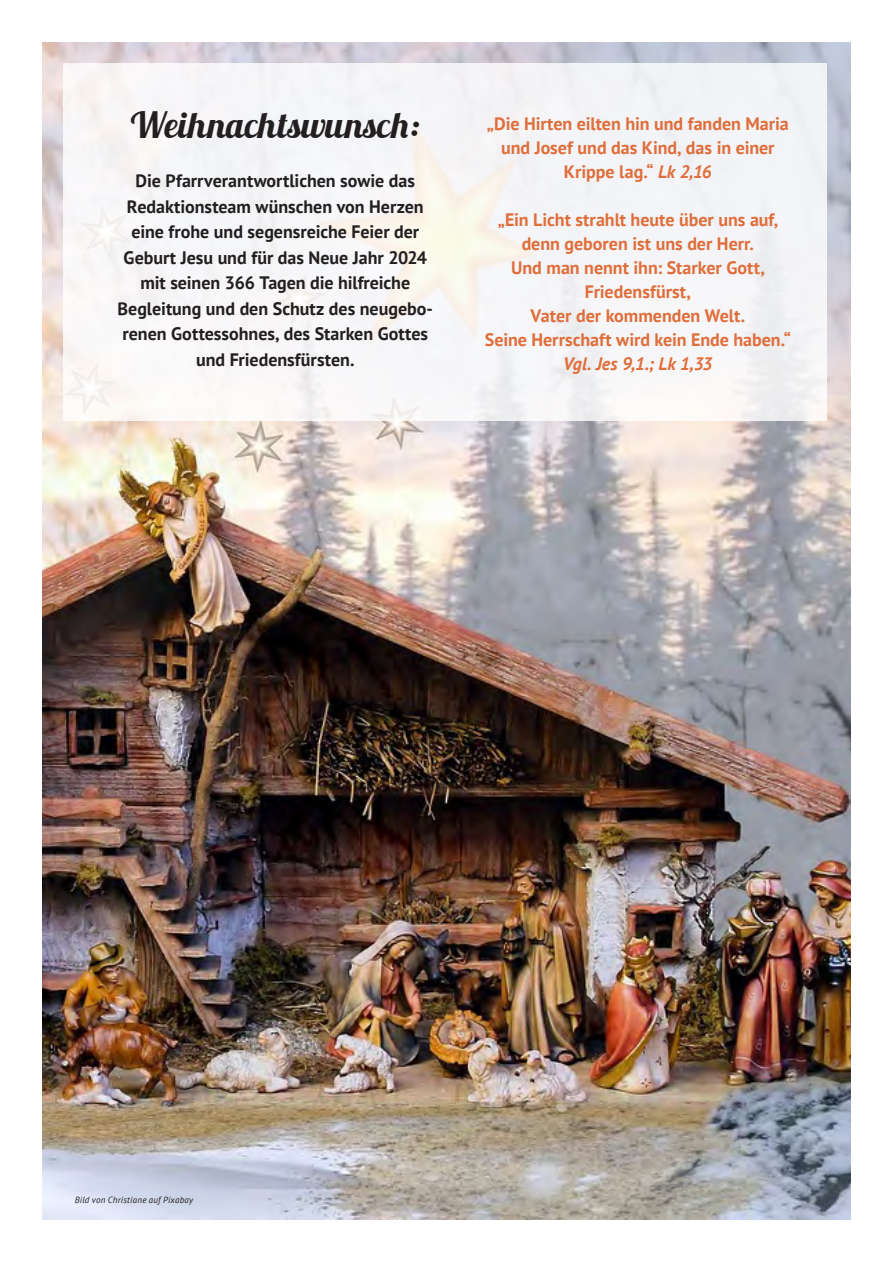
<style>
.page{position:relative;width:893px;height:1263px;background:#fff}
.page>*{position:absolute;margin:0;border:0;box-sizing:border-box;transform-origin:0 0}
.FL_Muntlix{font:36px "Lobster 1.3";letter-spacing:.015em;color:#231f20}
.BU_Muntlix{font:700 18px/25.5px "PT Sans";color:#231f20;text-align:center}
.BU_Muntlix-2{font:700 18px/24px "PT Sans";color:#e06e3b;text-align:center}
.BU_Muntlix-3{font:italic 700 18px "PT Sans";letter-spacing:-.005em;color:#e06e3b}
.BU_Muntlix-4{font:italic 9px "PT Sans";letter-spacing:.02em;color:#231f20}
.s1{font-style:italic}
</style>
<div class="page">
<img style="left:43px;top:43px;width:807px;height:1176px">
<div style="left:64px;top:64px;width:763px;height:357px;background:#f6f5f7"></div>
<p class="FL_Muntlix" style="left:131px;top:102px;width:290px">Weihnachtswunsch:</p>
<p class="BU_Muntlix" style="left:118px;top:168px;width:317px">Die Pfarrverantwortlichen sowie das Redaktionsteam wünschen von Herzen eine frohe und segensreiche Feier der Geburt Jesu und für das Neue Jahr 2024 mit seinen 366 Tagen die hilfreiche Begleitung und den Schutz des neugebo&shy;renen Gottessohnes, des Starken Gottes und Friedensfürsten.</p>
<p class="BU_Muntlix-2" style="left:487px;top:112px;width:303px">„Die Hirten eilten hin und fanden Maria und Josef und das Kind, das in einer<br>Krippe lag.“ <span class="s1">Lk 2,16</span></p>
<p class="BU_Muntlix-2" style="left:498px;top:208px;width:282px">„Ein Licht strahlt heute über uns auf,</p>
<p class="BU_Muntlix-2" style="left:522px;top:232px;width:234px">denn geboren ist uns der Herr.</p>
<p class="BU_Muntlix-2" style="left:511px;top:256px;width:255px">Und man nennt ihn: Starker Gott,<br>Friedensfürst,</p>
<p class="BU_Muntlix-2" style="left:530px;top:304px;width:216px">Vater der kommenden Welt.</p>
<p class="BU_Muntlix-2" style="left:485px;top:328px;width:308px">Seine Herrschaft wird kein Ende haben.“</p>
<p class="BU_Muntlix-3" style="left:563px;top:352px;width:151px">Vgl. Jes 9,1.; Lk 1,33</p>
<p class="BU_Muntlix-4" style="left:75px;top:1194px;width:120px">Bild von Christiane auf Pixabay</p>
</div>
